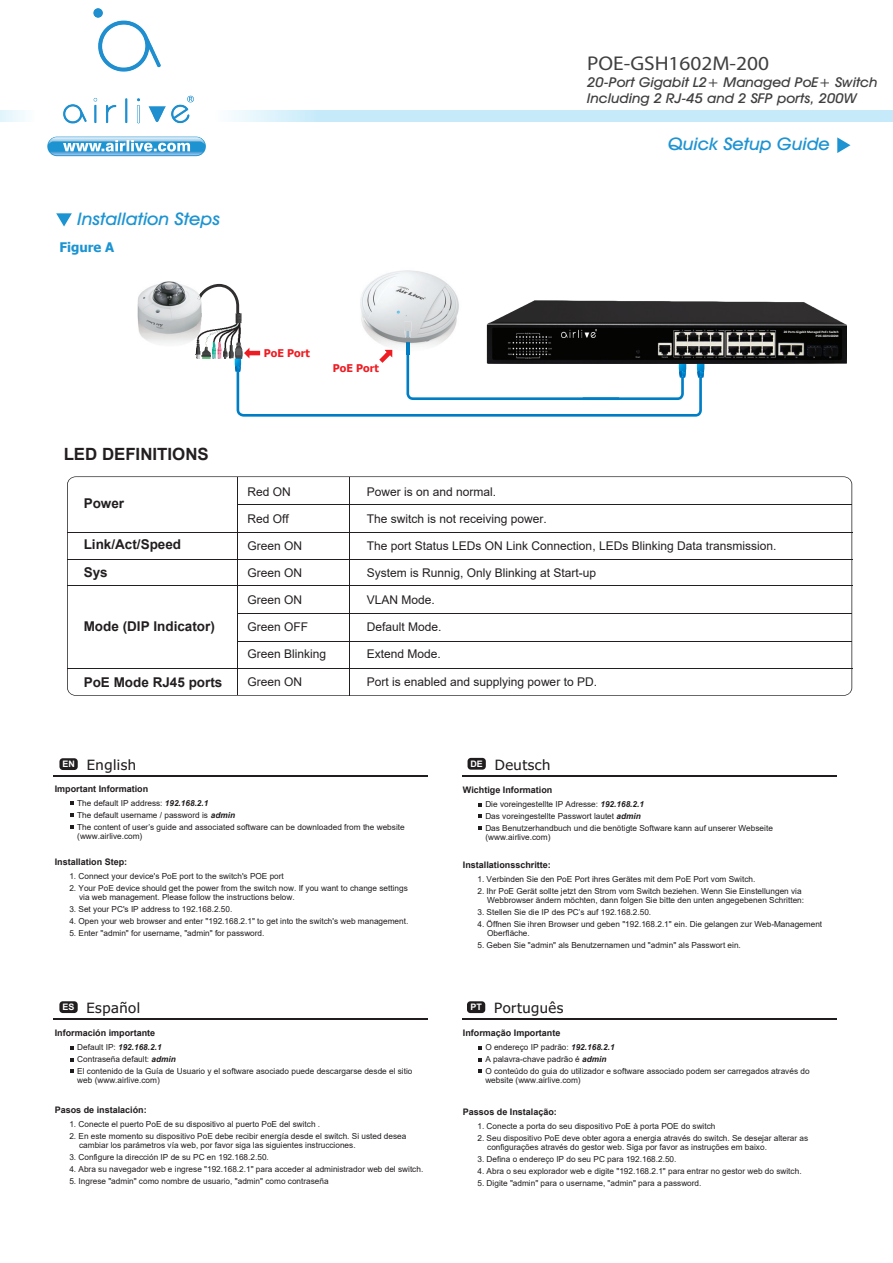
<style>
.page{position:relative;width:893px;height:1263px;background:#fff}
.page>*{position:absolute;margin:0;border:0;box-sizing:border-box;transform-origin:0 0}
.t1{font:19.95px "Myriad Pro";color:#404041;scale:1.07 1}
.t2{font:italic 500 17.4px "Avant Garde IT Cby BT";color:#1c94d2;scale:1.07 1}
.t3{font:italic 500 17.4px "Avant Garde IT Cby BT";color:#1d93d2;scale:1.07 1}
.t4{font:700 16.8px "Arial";letter-spacing:-.005em;color:#231f20}
.t5{font:14.1px "Tahoma";letter-spacing:.035em;color:#211d1e;scale:1.05 1}
.t6{font:italic 500 13.65px/16.4px "Avant Garde IT Cby BT";color:#404041;scale:1.07 1}
.t7{font:700 13.5px/27.3px "Arial";color:#231f20}
.t8{font:700 13.2px "Tahoma";color:#1c94d2}
.t9{font:12px "Arial";color:#231f20}
.t10{font:700 10.65px "Tahoma";color:#ee1d23}
.t11{font:700 9px "Arial";color:#211d1e}
.t12{font:8.25px/12px "Arial";color:#211d1e}
.t13{font:700 3.45px "Calibri";color:#fff}
.s1{font-weight:700;font-style:italic}
</style>
<div class="page">
<svg style="left:47px;top:137px;width:159px;height:19px"></svg>
<div style="left:48px;top:137px;width:157px;height:18px;background:linear-gradient(to right,#73b0df,#73b0df);border-radius:9px"></div>
<svg style="left:48px;top:137px;width:157px;height:15px"></svg>
<svg style="left:0;top:111px;width:25px;height:11px"></svg>
<svg style="left:231px;top:111px;width:662px;height:11px;background:#c9ebfa"></svg>
<svg style="left:837px;top:137px;width:13px;height:16px"></svg>
<svg style="left:70px;top:813px;width:3px;height:4px"></svg>
<hr style="left:53px;top:775px;width:375px;height:1px;background:#211d1e">
<div style="left:59px;top:758px;width:19px;height:12px;background:#211d1e;border-radius:3px"></div>
<hr style="left:461px;top:775px;width:375px;height:1px;background:#211d1e">
<div style="left:467px;top:758px;width:19px;height:12px;background:#211d1e;border-radius:3px"></div>
<hr style="left:53px;top:1019px;width:375px;height:1px;background:#211d1e">
<div style="left:59px;top:1001px;width:19px;height:12px;background:#211d1e;border-radius:3px"></div>
<hr style="left:461px;top:1019px;width:375px;height:1px;background:#211d1e">
<div style="left:467px;top:1001px;width:18px;height:12px;background:#211d1e;border-radius:3px"></div>
<img style="left:63px;top:8px;width:131px;height:116px">
<svg style="left:56px;top:213px;width:16px;height:14px"></svg>
<img style="left:138px;top:281px;width:59px;height:63px">
<svg style="left:197px;top:284px;width:43px;height:29px"></svg>
<img style="left:360px;top:270px;width:99px;height:60px">
<img style="left:404px;top:322px;width:7px;height:8px">
<svg style="left:196px;top:330px;width:508px;height:87px"></svg>
<img style="left:197px;top:313px;width:45px;height:46px">
<svg style="left:67px;top:476px;width:785px;height:220px"></svg>
<hr style="left:238px;top:504px;width:614px;height:1px;background:#231f20">
<hr style="left:67px;top:532px;width:785px;height:1px;background:#231f20">
<hr style="left:67px;top:559px;width:785px;height:1px;background:#231f20">
<hr style="left:67px;top:585px;width:785px;height:1px;background:#231f20">
<hr style="left:238px;top:613px;width:614px;height:1px;background:#231f20">
<hr style="left:238px;top:641px;width:614px;height:1px;background:#231f20">
<hr style="left:67px;top:668px;width:785px;height:1px;background:#231f20">
<hr style="left:238px;top:477px;width:1px;height:218px;background:#231f20">
<hr style="left:349px;top:477px;width:1px;height:219px;background:#231f20">
<img style="left:487px;top:301px;width:360px;height:63px">
<img style="left:562px;top:330px;width:34px;height:7px">
<h1 class="t1" style="left:587px;top:51px;width:171px">POE-GSH1602M-200</h1>
<h3 class="t6" style="left:587px;top:74px;width:273px">20-Port Gigabit L2+ Managed PoE+ Switch<br>Including 2 RJ-45 and 2 SFP ports, 200W</h3>
<h2 class="t2" style="left:78px;top:209px;width:135px">Installation Steps</h2>
<h3 class="t8" style="left:59px;top:238px;width:56px">Figure A</h3>
<h2 class="t3" style="left:668px;top:133px;width:152px">Quick Setup Guide</h2>
<p class="t10" style="left:264px;top:345px;width:47px">PoE Port</p>
<p class="t10" style="left:333px;top:361px;width:47px">PoE Port</p>
<p class="t13" style="left:784px;top:329px;width:56px">20 Ports Gigabit Managed PoE+ Switch</p>
<p class="t13" style="left:816px;top:334px;width:24px">POE-GSH1602M</p>
<h3 class="t4" style="left:64px;top:442px;width:146px">LED DEFINITIONS</h3>
<h3 class="t7" style="left:84px;top:490px;width:42px">Power</h3>
<h3 class="t7" style="left:84px;top:531px;width:99px">Link/Act/Speed<br>Sys</h3>
<h3 class="t7" style="left:84px;top:613px;width:133px">Mode (DIP Indicator)</h3>
<h3 class="t7" style="left:84px;top:668px;width:140px">PoE Mode RJ45 ports</h3>
<h3 class="t9" style="left:248px;top:483px;width:45px">Red ON</h3>
<h3 class="t9" style="left:248px;top:510px;width:43px">Red Off</h3>
<h3 class="t9" style="left:248px;top:537px;width:56px">Green ON</h3>
<h3 class="t9" style="left:248px;top:564px;width:56px">Green ON</h3>
<h3 class="t9" style="left:248px;top:591px;width:56px">Green ON</h3>
<h3 class="t9" style="left:248px;top:618px;width:62px">Green OFF</h3>
<h3 class="t9" style="left:248px;top:645px;width:80px">Green Blinking</h3>
<h3 class="t9" style="left:248px;top:674px;width:56px">Green ON</h3>
<h3 class="t9" style="left:367px;top:483px;width:131px">Power is on and normal.</h3>
<h3 class="t9" style="left:367px;top:510px;width:182px">The switch is not receiving power.</h3>
<h3 class="t9" style="left:367px;top:537px;width:411px">The port Status LEDs ON Link Connection, LEDs Blinking Data transmission.</h3>
<h3 class="t9" style="left:367px;top:564px;width:231px">System is Runnig, Only Blinking at Start-up</h3>
<h3 class="t9" style="left:367px;top:591px;width:70px">VLAN Mode.</h3>
<h3 class="t9" style="left:367px;top:618px;width:76px">Default Mode.</h3>
<h3 class="t9" style="left:367px;top:645px;width:76px">Extend Mode.</h3>
<h3 class="t9" style="left:367px;top:674px;width:232px">Port is enabled and supplying power to PD.</h3>
<h3 class="t5" style="left:62px;top:755px;width:72px"><sup>EN</sup> English</h3>
<h3 class="t5" style="left:470px;top:755px;width:78px"><sup>DE</sup> Deutsch</h3>
<p class="t11" style="left:463px;top:783px;width:91px">Wichtige Information</p>
<p class="t12" style="left:485px;top:798px;width:289px">Die voreingestellte IP Adresse: <span class="s1">192.168.2.1<br></span>Das voreingestellte Passwort lautet <span class="s1">admin<br></span>Das Benutzerhandbuch und die benötigte Software kann auf unserer Webseite</p>
<p class="t12" style="left:485px;top:831px;width:67px">(www.airlive.com)</p>
<p class="t11" style="left:463px;top:858px;width:90px">Installationsschritte:</p>
<p class="t12" style="left:477px;top:873px;width:279px">1. Verbinden Sie den PoE Port ihres Gerätes mit dem PoE Port vom Switch.</p>
<p class="t12" style="left:477px;top:886px;width:328px;line-height:9px;text-align:right">2. Ihr PoE Gerät sollte jetzt den Strom vom Switch beziehen. Wenn Sie Einstellungen via<br>Webbrowser ändern möchten, dann folgen Sie bitte den unten angegebenen Schritten:</p>
<p class="t12" style="left:477px;top:906px;width:175px">3. Stellen Sie die IP des PC’s auf 192.168.2.50.</p>
<p class="t12" style="left:487px;top:919px;width:336px;line-height:9px;text-indent:-10px">4. Öffnen Sie ihren Browser und geben "192.168.2.1" ein. Die gelangen zur Web-Management<br>Oberfläche.</p>
<p class="t12" style="left:477px;top:939px;width:265px">5. Geben Sie "admin" als Benutzernamen und "admin" als Passwort ein.</p>
<p class="t11" style="left:55px;top:782px;width:95px">Important Information</p>
<p class="t12" style="left:77px;top:797px;width:329px">The default IP address: <span class="s1">192.168.2.1<br></span>The default username / password is <span class="s1">admin<br></span>The content of user’s guide and associated software can be downloaded from the website</p>
<p class="t12" style="left:77px;top:830px;width:67px">(www.airlive.com)</p>
<p class="t11" style="left:55px;top:855px;width:74px">Installation Step:</p>
<p class="t12" style="left:69px;top:870px;width:216px">1. Connect your device's PoE port to the switch's POE port</p>
<p class="t12" style="left:79px;top:883px;width:330px;line-height:9px;text-indent:-10px">2. Your PoE device should get the power from the switch now. If you want to change settings via web management. Please follow the instructions below.</p>
<p class="t12" style="left:69px;top:903px;width:165px">3. Set your PC's IP address to 192.168.2.50.</p>
<p class="t12" style="left:69px;top:915px;width:340px">4. Open your web browser and enter "192.168.2.1" to get into the switch's web management.</p>
<p class="t12" style="left:69px;top:927px;width:197px">5. Enter "admin" for username, "admin" for password.</p>
<h3 class="t5" style="left:63px;top:999px;width:75px"><sup>ES</sup> Español</h3>
<p class="t11" style="left:55px;top:1027px;width:102px">Información importante</p>
<p class="t12" style="left:77px;top:1041px;width:337px">Default IP: <span class="s1">192.168.2.1<br></span>Contraseña default: <span class="s1">admin<br></span>El contenido de la Guía de Usuario y el software asociado puede descargarse desde el sitio</p>
<p class="t12" style="left:77px;top:1074px;width:84px">web (www.airlive.com)</p>
<p class="t11" style="left:55px;top:1103px;width:94px">Pasos de instalación:</p>
<p class="t12" style="left:69px;top:1118px;width:252px">1. Conecte el puerto PoE de su dispositivo al puerto PoE del switch .</p>
<p class="t12" style="left:79px;top:1131px;width:329px;line-height:9px;text-indent:-10px">2. En este momento su dispositivo PoE debe recibir energía desde el switch. Si usted desea cambiar los parámetros vía web, por favor siga las siguientes instrucciones.</p>
<p class="t12" style="left:69px;top:1151px;width:201px">3. Configure la dirección IP de su PC en 192.168.2.50.</p>
<p class="t12" style="left:69px;top:1163px;width:355px">4. Abra su navegador web e ingrese "192.168.2.1" para acceder al administrador web del switch.</p>
<p class="t12" style="left:69px;top:1175px;width:261px">5. Ingrese "admin" como nombre de usuario, "admin" como contraseña</p>
<h3 class="t5" style="left:470px;top:999px;width:90px"><sup>PT</sup> Português</h3>
<p class="t11" style="left:463px;top:1027px;width:99px">Informação Importante</p>
<p class="t12" style="left:485px;top:1041px;width:326px">O endereço IP padrão: <span class="s1">192.168.2.1<br></span>A palavra-chave padrão é <span class="s1">admin<br></span>O conteúdo do guia do utilizador e software associado podem ser carregados através do</p>
<p class="t12" style="left:485px;top:1074px;width:97px">website (www.airlive.com)</p>
<p class="t11" style="left:463px;top:1106px;width:96px">Passos de Instalação:</p>
<p class="t12" style="left:477px;top:1120px;width:239px">1. Conecte a porta do seu dispositivo PoE à porta POE do switch</p>
<p class="t12" style="left:487px;top:1134px;width:322px;line-height:9px;text-indent:-10px">2. Seu dispositivo PoE deve obter agora a energia através do switch. Se desejar alterar as configurações através do gestor web. Siga por favor as instruções em baixo.</p>
<p class="t12" style="left:477px;top:1153px;width:201px">3. Defina o endereço IP do seu PC para 192.168.2.50.</p>
<p class="t12" style="left:477px;top:1165px;width:326px">4. Abra o seu explorador web e digite "192.168.2.1" para entrar no gestor web do switch.</p>
<p class="t12" style="left:477px;top:1177px;width:226px">5. Digite "admin" para o username, "admin" para a password.</p>
</div>
